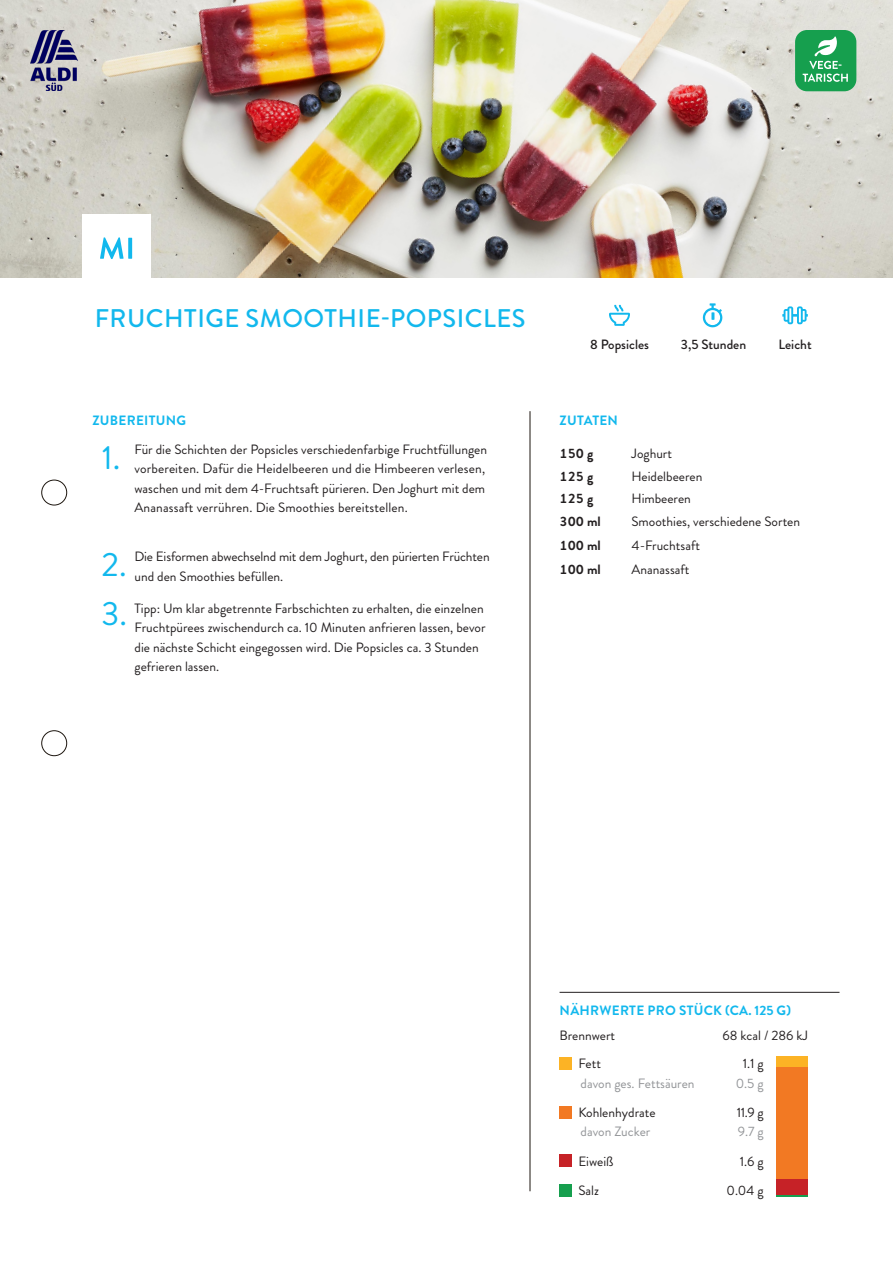
<style>
.page{position:relative;width:893px;height:1263px;background:#fff}
.page>*{position:absolute;margin:0;border:0;box-sizing:border-box;transform-origin:0 0}
.Zubereitungsliste{font:33.6px "Brandon Grotesque";color:#12b8ed}
.Headline_1{font:500 25.5px "Brandon Grotesque";letter-spacing:.02em;color:#12b8ed}
.Zubereitungsliste-2{font:13.5px/19.5px "Brandon Grotesque";color:#231f20}
.Absatzformat_1{font:13.5px "Brandon Grotesque";color:#231f20}
.Naehrwerte_Liste{font:13.5px "Brandon Grotesque";color:#231f20}
.Headline_2{font:700 13.5px "Brandon Grotesque";letter-spacing:.02em;color:#12b8ed}
.Naehrwerte_Liste-2{font:13.5px "Brandon Grotesque";color:#939598}
.Absatzformat_1-2{font:700 13.5px "Brandon Grotesque";color:#231f20}
.txt{font:500 13.5px "Brandon Grotesque";color:#231f20}
.Headline_2-2{font:13.5px "Brandon Grotesque";color:#231f20}
</style>
<div class="page">
<div style="left:42px;top:480px;width:25px;height:25px;border:1px solid #1d160f;border-radius:50%"></div>
<div style="left:42px;top:730px;width:25px;height:26px;border:1px solid #1d160f;border-radius:50%"></div>
<div style="left:560px;top:1057px;width:12px;height:13px;background:#fcb325"></div>
<div style="left:560px;top:1105px;width:12px;height:13px;background:#f27923"></div>
<div style="left:560px;top:1154px;width:12px;height:13px;background:#c62227"></div>
<div style="left:560px;top:1183px;width:12px;height:13px;background:#169f4e"></div>
<hr style="left:530px;top:411px;width:1px;height:780px;background:#1d160f">
<hr style="left:560px;top:992px;width:279px;height:1px;background:#231f20">
<svg style="left:782px;top:306px;width:26px;height:18px"></svg>
<svg style="left:703px;top:303px;width:19px;height:24px"></svg>
<svg style="left:609px;top:305px;width:21px;height:21px"></svg>
<img style="left:0;top:0;width:893px;height:278px">
<div style="left:82px;top:214px;width:69px;height:69px;background:#fff"></div>
<svg style="left:100px;top:237px;width:32px;height:22px"></svg>
<div style="left:776px;top:1066px;width:32px;height:113px;background:#f27923"></div>
<div style="left:776px;top:1056px;width:32px;height:10px;background:#fcb325"></div>
<svg style="left:776px;top:1194px;width:32px;height:3px"></svg>
<div style="left:776px;top:1179px;width:32px;height:15px;background:#c62227"></div>
<img style="left:30px;top:30px;width:47px;height:60px">
<div style="left:795px;top:30px;width:61px;height:61px;background:#169f4e;border-radius:12px"></div>
<svg style="left:803px;top:36px;width:45px;height:46px"></svg>
<p class="Headline_1" style="left:95px;top:301px;width:432px">FRUCHTIGE SMOOTHIE-POPSICLES</p>
<p class="Headline_2" style="left:92px;top:411px;width:95px">ZUBEREITUNG</p>
<p class="Zubereitungsliste" style="left:102px;top:434px;width:20px">1.</p>
<p class="Zubereitungsliste-2" style="left:134px;top:440px;width:354px">Für die Schichten der Popsicles verschiedenfarbige Fruchtfüllungen vorbereiten. Dafür die Heidelbeeren und die Himbeeren verlesen, waschen und mit dem 4-Fruchtsaft pürieren. Den Joghurt mit dem Ananassaft verrühren. Die Smoothies bereitstellen.</p>
<p class="Zubereitungsliste" style="left:102px;top:541px;width:27px">2.</p>
<p class="Zubereitungsliste-2" style="left:134px;top:547px;width:357px">Die Eisformen abwechselnd mit dem Joghurt, den pürierten Früchten und den Smoothies befüllen.</p>
<p class="Zubereitungsliste" style="left:102px;top:590px;width:27px">3.</p>
<p class="Zubereitungsliste-2" style="left:134px;top:599px;width:353px">Tipp: Um klar abgetrennte Farbschichten zu erhalten, die einzelnen Fruchtpürees zwischendurch ca. 10 Minuten anfrieren lassen, bevor die nächste Schicht eingegossen wird. Die Popsicles ca. 3 Stunden gefrieren lassen.</p>
<p class="txt" style="left:590px;top:335px;width:60px">8 Popsicles</p>
<p class="txt" style="left:681px;top:335px;width:67px">3,5 Stunden</p>
<p class="txt" style="left:778px;top:335px;width:35px">Leicht</p>
<p class="Headline_2" style="left:560px;top:411px;width:60px">ZUTATEN</p>
<p class="Absatzformat_1-2" style="left:560px;top:444px;width:35px">150 g</p>
<p class="Absatzformat_1" style="left:631px;top:444px;width:42px">Joghurt</p>
<p class="Absatzformat_1-2" style="left:560px;top:467px;width:35px">125 g</p>
<p class="Absatzformat_1" style="left:632px;top:467px;width:72px">Heidelbeeren</p>
<p class="Absatzformat_1-2" style="left:560px;top:489px;width:35px">125 g</p>
<p class="Absatzformat_1" style="left:631px;top:489px;width:61px">Himbeeren</p>
<p class="Absatzformat_1-2" style="left:560px;top:512px;width:43px">300 ml</p>
<p class="Absatzformat_1" style="left:631px;top:512px;width:170px">Smoothies, verschiedene Sorten</p>
<p class="Absatzformat_1-2" style="left:560px;top:536px;width:43px">100 ml</p>
<p class="Absatzformat_1" style="left:631px;top:536px;width:70px">4-Fruchtsaft</p>
<p class="Absatzformat_1-2" style="left:560px;top:560px;width:43px">100 ml</p>
<p class="Absatzformat_1" style="left:631px;top:560px;width:59px">Ananassaft</p>
<p class="Headline_2" style="left:560px;top:1001px;width:233px">NÄHRWERTE PRO STÜCK (CA. 125 G)</p>
<p class="Headline_2-2" style="left:560px;top:1026px;width:57px">Brennwert</p>
<p class="Headline_2-2" style="left:722px;top:1026px;width:87px">68 kcal / 286 kJ</p>
<p class="Naehrwerte_Liste" style="left:578px;top:1054px;width:24px">Fett</p>
<p class="Naehrwerte_Liste-2" style="left:580px;top:1074px;width:116px">davon ges. Fettsäuren</p>
<p class="Naehrwerte_Liste" style="left:743px;top:1054px;width:22px">1.1 g</p>
<p class="Naehrwerte_Liste-2" style="left:736px;top:1074px;width:29px">0.5 g</p>
<p class="Naehrwerte_Liste" style="left:578px;top:1103px;width:79px">Kohlenhydrate</p>
<p class="Naehrwerte_Liste-2" style="left:580px;top:1122px;width:71px">davon Zucker</p>
<p class="Naehrwerte_Liste" style="left:737px;top:1103px;width:28px">11.9 g</p>
<p class="Naehrwerte_Liste-2" style="left:738px;top:1122px;width:27px">9.7 g</p>
<p class="Naehrwerte_Liste" style="left:578px;top:1152px;width:37px">Eiweiß</p>
<p class="Naehrwerte_Liste" style="left:740px;top:1152px;width:25px">1.6 g</p>
<p class="Naehrwerte_Liste" style="left:578px;top:1181px;width:22px">Salz</p>
<p class="Naehrwerte_Liste" style="left:727px;top:1181px;width:38px">0.04 g</p>
</div>
